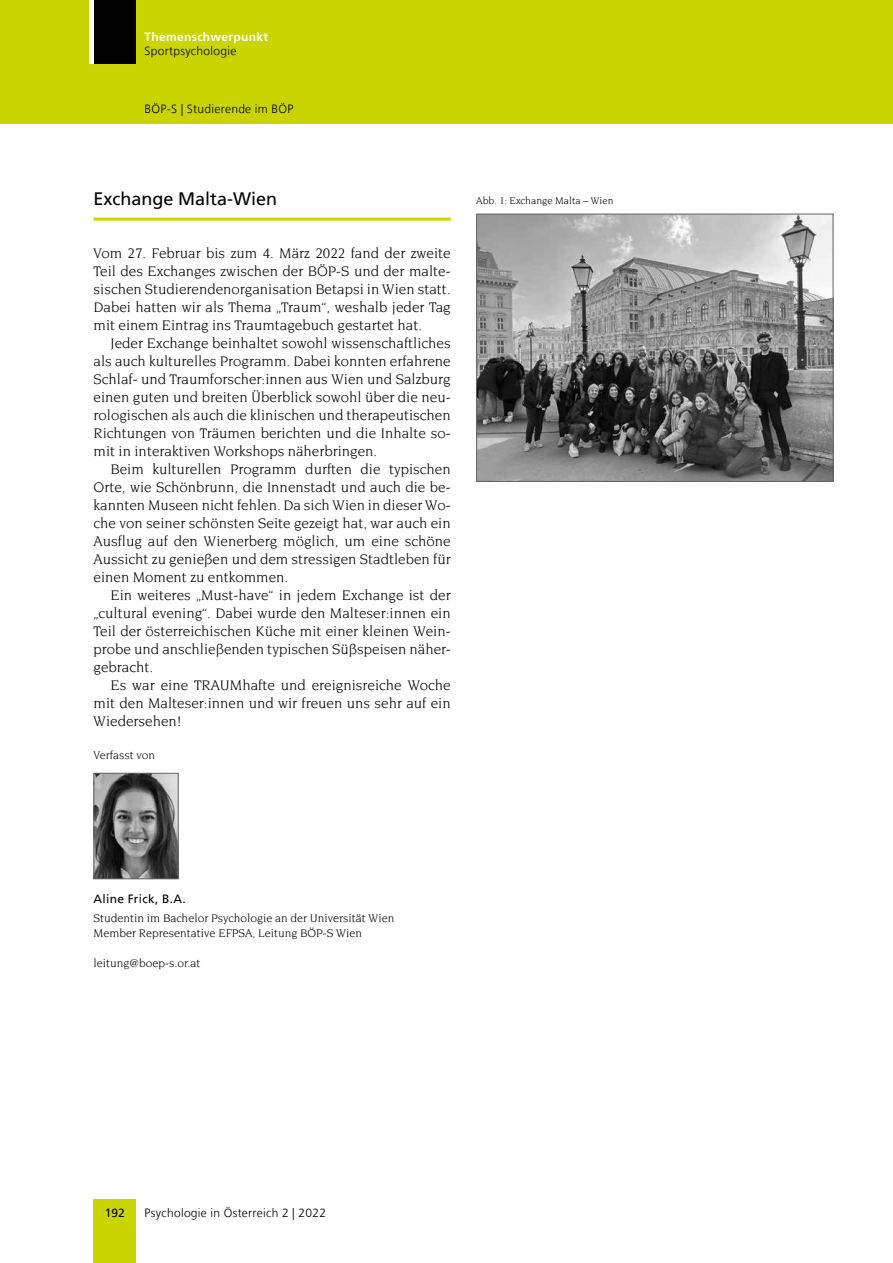
<style>
.page{position:relative;width:893px;height:1263px;background:#fff}
.page>*{position:absolute;margin:0;border:0;box-sizing:border-box;transform-origin:0 0}
.t1{font:18px "Frutiger LT";color:#000}
.t2{font:15px/18px "Novarese Std";color:#000;text-align:justify}
.t3{font:12px/15px "Novarese Std";color:#000}
.t4{font:300 12px "Frutiger LT";letter-spacing:.025em;color:#000}
.t5{font:12px "Frutiger LT";letter-spacing:.025em;color:#000}
.t6{font:700 12px "Frutiger LT";letter-spacing:.025em;color:#fff}
.t7{font:10.5px "Novarese Std";color:#000}
</style>
<div class="page">
<div style="left:94px;top:1199px;width:42px;height:64px;background:#cad400"></div>
<div style="left:0;top:0;width:893px;height:123px;background:#cad400"></div>
<div style="left:94px;top:0;width:42px;height:64px;background:#000"></div>
<div style="left:89px;top:0;width:5px;height:64px;background:#fff"></div>
<hr style="left:94px;top:218px;width:357px;height:3px;background:#cad400">
<img style="left:96px;top:775px;width:81px;height:102px">
<div style="left:94px;top:773px;width:85px;height:106px;border:1px solid #646363"></div>
<img style="left:478px;top:216px;width:353px;height:264px">
<div style="left:476px;top:214px;width:357px;height:268px;border:1px solid #646363"></div>
<p class="t6" style="left:145px;top:30px;width:125px">Themenschwerpunkt</p>
<p class="t4" style="left:145px;top:44px;width:93px">Sportpsychologie</p>
<p class="t4" style="left:145px;top:102px;width:150px">BÖP-S | Studierende im BÖP</p>
<p class="t1" style="left:94px;top:188px;width:185px">Exchange Malta-Wien</p>
<p class="t2" style="left:94px;top:244px;width:359px">Vom 27. Februar bis zum 4. März 2022 fand der zweite Teil des Exchanges zwischen der BÖP-S und der malte&shy;sischen Studierendenorganisation Betapsi in Wien statt.<br>Dabei hatten wir als Thema „Traum“, weshalb jeder Tag mit einem Eintrag ins Traumtagebuch gestartet hat.</p>
<p class="t2" style="left:94px;top:334px;width:359px;text-indent:17px">Jeder Exchange beinhaltet sowohl wissenschaftliches als auch kulturelles Programm. Dabei konnten erfahrene Schlaf- und Traumforscher:innen aus Wien und Salzburg einen guten und breiten Überblick sowohl über die neu&shy;rologischen als auch die klinischen und therapeutischen Richtungen von Träumen berichten und die Inhalte so&shy;mit in interaktiven Workshops näherbringen.</p>
<p class="t2" style="left:94px;top:460px;width:359px;text-indent:17px">Beim kulturellen Programm durften die typischen Orte, wie Schönbrunn, die Innenstadt und auch die be&shy;kannten Museen nicht fehlen. Da sich Wien in dieser Wo&shy;che von seiner schönsten Seite gezeigt hat, war auch ein Ausflug auf den Wienerberg möglich, um eine schöne Aussicht zu genießen und dem stressigen Stadtleben für einen Moment zu entkommen.</p>
<p class="t2" style="left:94px;top:586px;width:359px;text-indent:17px">Ein weiteres „Must-have“ in jedem Exchange ist der „cultural evening“. Dabei wurde den Malteser:innen ein Teil der österreichischen Küche mit einer kleinen Wein&shy;probe und anschließenden typischen Süßspeisen näher&shy;gebracht.</p>
<p class="t2" style="left:94px;top:676px;width:359px;text-indent:17px">Es war eine TRAUMhafte und ereignisreiche Woche mit den Malteser:innen und wir freuen uns sehr auf ein Wiedersehen!</p>
<p class="t3" style="left:94px;top:748px;width:63px">Verfasst von</p>
<p class="t7" style="left:476px;top:195px;width:139px">Abb. 1: Exchange Malta – Wien</p>
<p class="t5" style="left:94px;top:891px;width:94px">Aline Frick, B.A.</p>
<p class="t3" style="left:94px;top:910px;width:303px">Studentin im Bachelor Psychologie an der Universität Wien<br>Member Representative EFPSA, Leitung BÖP-S Wien</p>
<p class="t3" style="left:94px;top:955px;width:108px">leitung@boep-s.or.at</p>
<p class="t5" style="left:105px;top:1205px;width:22px">192</p>
<p class="t4" style="left:145px;top:1206px;width:183px">Psychologie in Österreich 2 | 2022</p>
</div>
